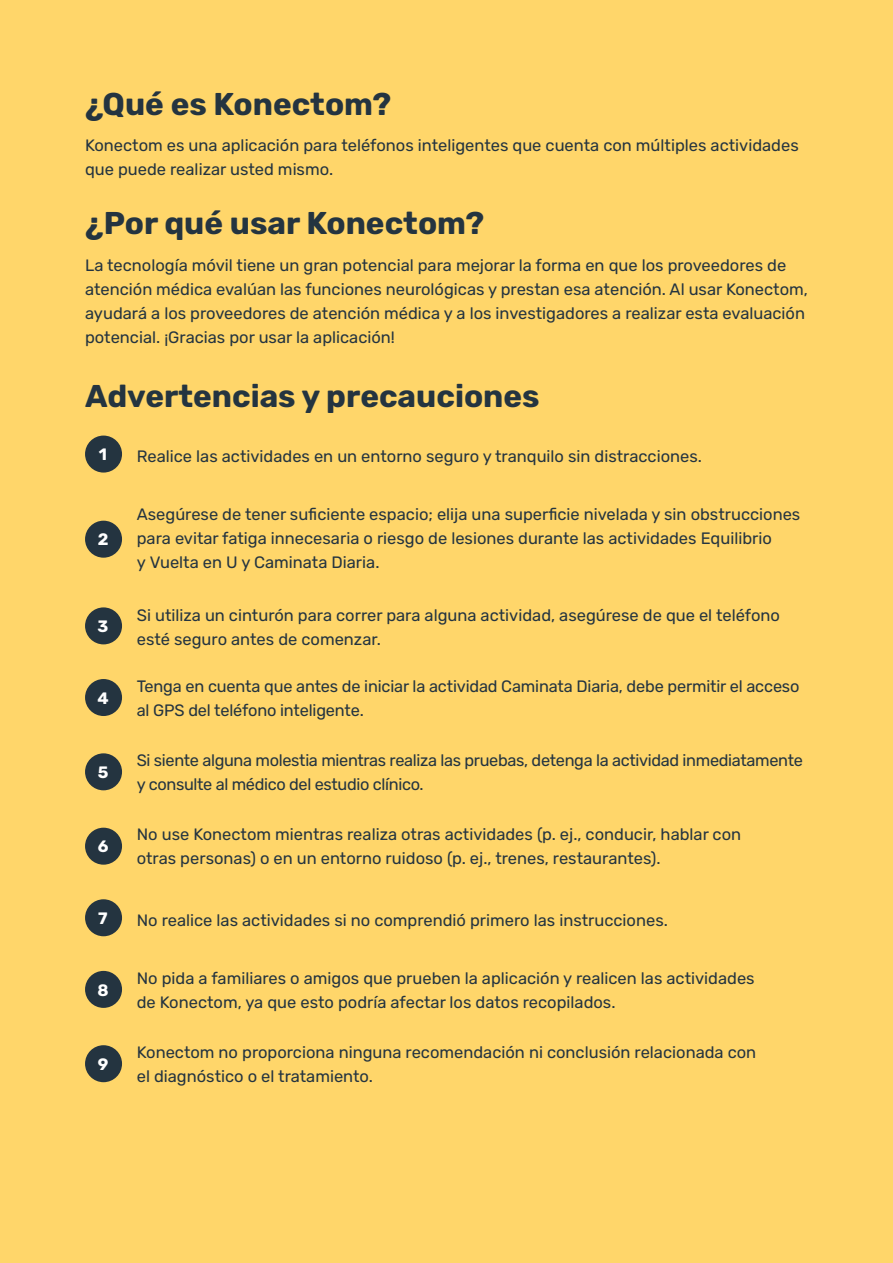
<style>
.page{position:relative;width:893px;height:1263px;background:#ffd66a}
.page>*{position:absolute;margin:0;border:0;box-sizing:border-box;transform-origin:0 0}
.t1{font:700 31.5px "Rubik";color:#243440}
.t2{font:16.5px/24px "Rubik";color:#243440}
.t3{font:16.5px/24px "Rubik";letter-spacing:-.02em;color:#243440}
.t4{font:700 16.5px "Rubik";color:#fff}
</style>
<div class="page">
<div style="left:85px;top:436px;width:37px;height:37px;background:#243440;border-radius:50%"></div>
<div style="left:85px;top:828px;width:37px;height:37px;background:#243440;border-radius:50%"></div>
<div style="left:85px;top:899px;width:37px;height:37px;background:#243440;border-radius:50%"></div>
<div style="left:85px;top:1045px;width:37px;height:37px;background:#243440;border-radius:50%"></div>
<div style="left:85px;top:521px;width:37px;height:37px;background:#243440;border-radius:50%"></div>
<div style="left:85px;top:753px;width:37px;height:37px;background:#243440;border-radius:50%"></div>
<div style="left:85px;top:607px;width:37px;height:37px;background:#243440;border-radius:50%"></div>
<div style="left:85px;top:679px;width:37px;height:37px;background:#243440;border-radius:50%"></div>
<div style="left:85px;top:971px;width:37px;height:37px;background:#243440;border-radius:50%"></div>
<p class="t1" style="left:85px;top:85px;width:308px">¿Qué es Konectom?</p>
<p class="t2" style="left:85px;top:134px;width:715px">Konectom es una aplicación para teléfonos inteligentes que cuenta con múltiples actividades que puede realizar usted mismo.</p>
<p class="t1" style="left:85px;top:204px;width:401px">¿Por qué usar Konectom?</p>
<p class="t2" style="left:85px;top:253px;width:724px">La tecnología móvil tiene un gran potencial para mejorar la forma en que los proveedores de atención médica evalúan las funciones neurológicas y prestan esa atención. Al usar Konectom, ayudará a los proveedores de atención médica y a los investigadores a realizar esta evaluación potencial. ¡Gracias por usar la aplicación!</p>
<p class="t1" style="left:85px;top:378px;width:456px">Advertencias y precauciones</p>
<p class="t4" style="left:99px;top:445px;width:10px">1</p>
<p class="t4" style="left:98px;top:530px;width:12px">2</p>
<p class="t4" style="left:98px;top:617px;width:12px">3</p>
<p class="t4" style="left:97px;top:688px;width:13px">4</p>
<p class="t4" style="left:98px;top:763px;width:12px">5</p>
<p class="t4" style="left:98px;top:837px;width:12px">6</p>
<p class="t4" style="left:98px;top:909px;width:11px">7</p>
<p class="t4" style="left:97px;top:980px;width:13px">8</p>
<p class="t4" style="left:98px;top:1054px;width:12px">9</p>
<p class="t2" style="left:137px;top:444px;width:567px">Realice las actividades en un entorno seguro y tranquilo sin distracciones.</p>
<p class="t2" style="left:137px;top:503px;width:665px">Asegúrese de tener suficiente espacio; elija una superficie nivelada y sin obstrucciones para evitar fatiga innecesaria o riesgo de lesiones durante las actividades Equilibrio<br>y Vuelta en U y Caminata Diaria.</p>
<p class="t2" style="left:137px;top:604px;width:645px">Si utiliza un cinturón para correr para alguna actividad, asegúrese de que el teléfono esté seguro antes de comenzar.</p>
<p class="t2" style="left:137px;top:674px;width:664px">Tenga en cuenta que antes de iniciar la actividad Caminata Diaria, debe permitir el acceso al GPS del teléfono inteligente.</p>
<p class="t3" style="left:137px;top:749px;width:668px">Si siente alguna molestia mientras realiza las pruebas, detenga la actividad inmediatamente y consulte al médico del estudio clínico.</p>
<p class="t2" style="left:137px;top:823px;width:606px">No use Konectom mientras realiza otras actividades (p. ej., conducir, hablar con otras personas) o en un entorno ruidoso (p. ej., trenes, restaurantes).</p>
<p class="t2" style="left:137px;top:908px;width:533px">No realice las actividades si no comprendió primero las instrucciones.</p>
<p class="t2" style="left:137px;top:966px;width:619px">No pida a familiares o amigos que prueben la aplicación y realicen las actividades de Konectom, ya que esto podría afectar los datos recopilados.</p>
<p class="t2" style="left:137px;top:1041px;width:621px">Konectom no proporciona ninguna recomendación ni conclusión relacionada con el diagnóstico o el tratamiento.</p>
</div>
